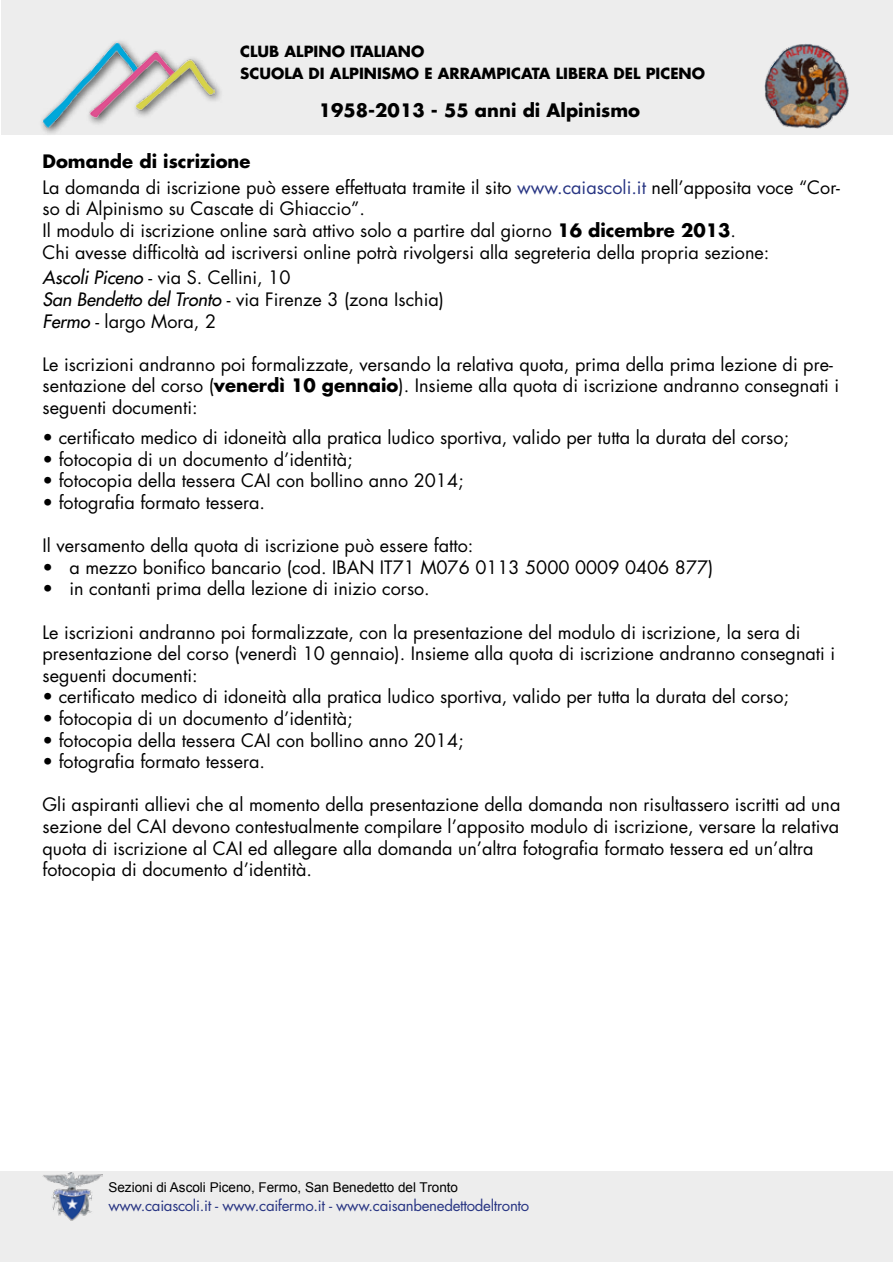
<style>
.page{position:relative;width:893px;height:1263px;background:#fff}
.page>*{position:absolute;margin:0;border:0;box-sizing:border-box;transform-origin:0 0}
.t1{font:18px/21.6px "Futura Std";color:#000}
.t2{font:700 18px "Futura Std";color:#000}
.t3{font:700 15px/21.6px "Futura Std";color:#000}
.t4{font:15px "Futura Std";letter-spacing:-.02em;color:#283583}
.t5{font:13.5px "Arial";color:#000}
.s1{font-weight:700}
.s2{color:#283583}
.s3{font-weight:500;font-style:italic}
</style>
<div class="page">
<div style="left:0;top:1171px;width:893px;height:91px;background:#ededed"></div>
<div style="left:1px;top:0;width:891px;height:135px;background:#ededed"></div>
<img style="left:43px;top:1173px;width:59px;height:47px">
<div style="left:38px;top:38px;width:186px;height:99px;background:#000;opacity:.75"></div>
<img style="left:43px;top:43px;width:172px;height:86px">
<img style="left:764px;top:44px;width:85px;height:85px">
<p class="t3" style="left:240px;top:41px;width:466px">CLUB ALPINO ITALIANO<br>SCUOLA DI ALPINISMO E ARRAMPICATA LIBERA DEL PICENO</p>
<p class="t2" style="left:319px;top:98px;width:323px">1958-2013 - 55 anni di Alpinismo</p>
<p class="t1" style="left:43px;top:149px;width:799px;line-height:25.8px"><span class="s1">Domande di iscrizione<br></span>La domanda di iscrizione può essere effettuata tramite il sito <span class="s2">www.caiascoli.it</span> nell’apposita voce “Cor-</p>
<p class="t1" style="left:43px;top:198px;width:728px">so di Alpinismo su Cascate di Ghiaccio”.<br>Il modulo di iscrizione online sarà attivo solo a partire dal giorno <span class="s1">16 dicembre 2013</span>.<br>Chi avesse difficoltà ad iscriversi online potrà rivolgersi alla segreteria della propria sezione:</p>
<p class="t1" style="left:43px;top:267px;width:403px"><span class="s3">Ascoli Piceno</span> - via S. Cellini, 10<br><span class="s3">San Bendetto del Tronto</span> - via Firenze 3 (zona Ischia)<br><span class="s3">Fermo</span> - largo Mora, 2</p>
<p class="t1" style="left:43px;top:354px;width:798px">Le iscrizioni andranno poi formalizzate, versando la relativa quota, prima della prima lezione di pre&shy;sentazione del corso (<span class="s1">venerdì 10 gennaio</span>). Insieme alla quota di iscrizione andranno consegnati i seguenti documenti:</p>
<p class="t1" style="left:43px;top:427px;width:748px">• certificato medico di idoneità alla pratica ludico sportiva, valido per tutta la durata del corso;</p>
<p class="t1" style="left:43px;top:448px;width:312px">• fotocopia di un documento d’identità;</p>
<p class="t1" style="left:43px;top:470px;width:423px">• fotocopia della tessera CAI con bollino anno 2014;</p>
<p class="t1" style="left:43px;top:492px;width:224px">• fotografia formato tessera.</p>
<p class="t1" style="left:43px;top:535px;width:432px">Il versamento della quota di iscrizione può essere fatto:</p>
<p class="t1" style="left:43px;top:556px;width:672px">• a mezzo bonifico bancario (cod. IBAN IT71 M076 0113 5000 0009 0406 877)</p>
<p class="t1" style="left:43px;top:578px;width:389px">• in contanti prima della lezione di inizio corso.</p>
<p class="t1" style="left:43px;top:621px;width:794px">Le iscrizioni andranno poi formalizzate, con la presentazione del modulo di iscrizione, la sera di presentazione del corso (venerdì 10 gennaio). Insieme alla quota di iscrizione andranno consegnati i seguenti documenti:</p>
<p class="t1" style="left:43px;top:686px;width:748px">• certificato medico di idoneità alla pratica ludico sportiva, valido per tutta la durata del corso;</p>
<p class="t1" style="left:43px;top:708px;width:312px">• fotocopia di un documento d’identità;</p>
<p class="t1" style="left:43px;top:729px;width:423px">• fotocopia della tessera CAI con bollino anno 2014;</p>
<p class="t1" style="left:43px;top:751px;width:224px">• fotografia formato tessera.</p>
<p class="t1" style="left:43px;top:794px;width:799px">Gli aspiranti allievi che al momento della presentazione della domanda non risultassero iscritti ad una sezione del CAI devono contestualmente compilare l’apposito modulo di iscrizione, versare la relativa quota di iscrizione al CAI ed allegare alla domanda un’altra fotografia formato tessera ed un’altra fotocopia di documento d’identità.</p>
<p class="t5" style="left:108px;top:1178px;width:351px">Sezioni di Ascoli Piceno, Fermo, San Benedetto del Tronto</p>
<p class="t4" style="left:108px;top:1196px;width:422px">www.caiascoli.it - www.caifermo.it - www.caisanbenedettodeltronto</p>
</div>
